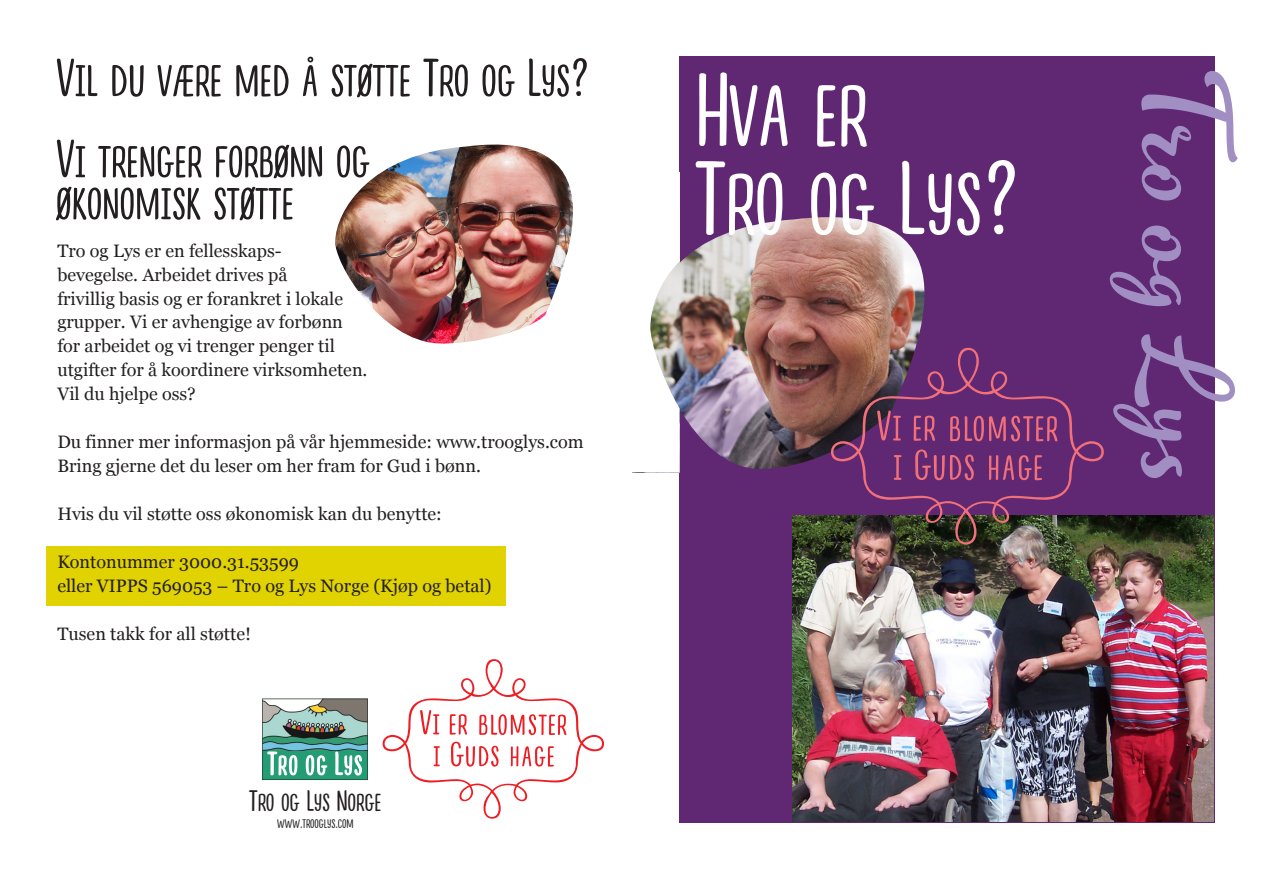
<style>
.page{position:relative;width:1263px;height:893px;background:#fff}
.page>*{position:absolute;margin:0;border:0;box-sizing:border-box;transform-origin:0 0}
.t1{font:105.45px/88.5px "Lifehack Sans";color:#fff}
.t2{font:54px/81px "Lifehack Sans";color:#231f20}
.t3{font:29.7px "Lifehack Sans";color:#231f20}
.t4{font:18px/24px "Georgia";color:#231f20}
.t5{font:15px "Lifehack Sans";color:#231f20}
</style>
<div class="page">
<div style="left:46px;top:546px;width:460px;height:60px;background:#e1d201"></div>
<div style="left:680px;top:56px;width:535px;height:767px;background:#602872"></div>
<img style="left:680px;top:217px;width:290px;height:252px">
<img style="left:792px;top:516px;width:421px;height:306px">
<img style="left:650px;top:261px;width:30px;height:211px">
<img style="left:335px;top:144px;width:238px;height:200px">
<svg style="left:1141px;top:71px;width:97px;height:130px"></svg>
<svg style="left:1110px;top:226px;width:71px;height:80px"></svg>
<svg style="left:1113px;top:334px;width:122px;height:144px"></svg>
<svg style="left:262px;top:699px;width:106px;height:81px;background:#73a595"></svg>
<svg style="left:383px;top:659px;width:221px;height:160px"></svg>
<img style="left:831px;top:348px;width:273px;height:196px">
<svg style="left:877px;top:411px;width:24px;height:30px"></svg>
<svg style="left:914px;top:416px;width:21px;height:25px"></svg>
<svg style="left:950px;top:416px;width:107px;height:25px"></svg>
<svg style="left:894px;top:455px;width:7px;height:25px"></svg>
<svg style="left:915px;top:449px;width:59px;height:31px"></svg>
<svg style="left:989px;top:455px;width:53px;height:25px"></svg>
<h2 class="t2" style="left:56px;top:40px;width:536px">Vil du være med å støtte Tro og Lys?<br>Vi trenger forbønn og</h2>
<h2 class="t2" style="left:56px;top:163px;width:239px">økonomisk støtte</h2>
<p class="t4" style="left:57px;top:238px;width:312px">Tro og Lys er en fellesskaps-<br>bevegelse. Arbeidet drives på<br>frivillig basis og er forankret i lokale grupper. Vi er avhengige av forbønn for arbeidet og vi trenger penger til utgifter for å koordinere virksomheten.<br>Vil du hjelpe oss?</p>
<p class="t4" style="left:57px;top:429px;width:528px">Du finner mer informasjon på vår hjemmeside: www.trooglys.com<br>Bring gjerne det du leser om her fram for Gud i bønn.</p>
<p class="t4" style="left:57px;top:501px;width:386px">Hvis du vil støtte oss økonomisk kan du benytte:</p>
<p class="t4" style="left:57px;top:549px;width:436px">Kontonummer 3000.31.53599<br>eller VIPPS 569053 – Tro og Lys Norge (Kjøp og betal)</p>
<p class="t4" style="left:57px;top:621px;width:195px">Tusen takk for all støtte!</p>
<h3 class="t3" style="left:249px;top:786px;width:134px">Tro og Lys Norge</h3>
<p class="t5" style="left:277px;top:816px;width:78px">www.trooglys.com</p>
<h1 class="t1" style="left:695px;top:70px;width:328px">Hva er<br>Tro og Lys?</h1>
</div>
